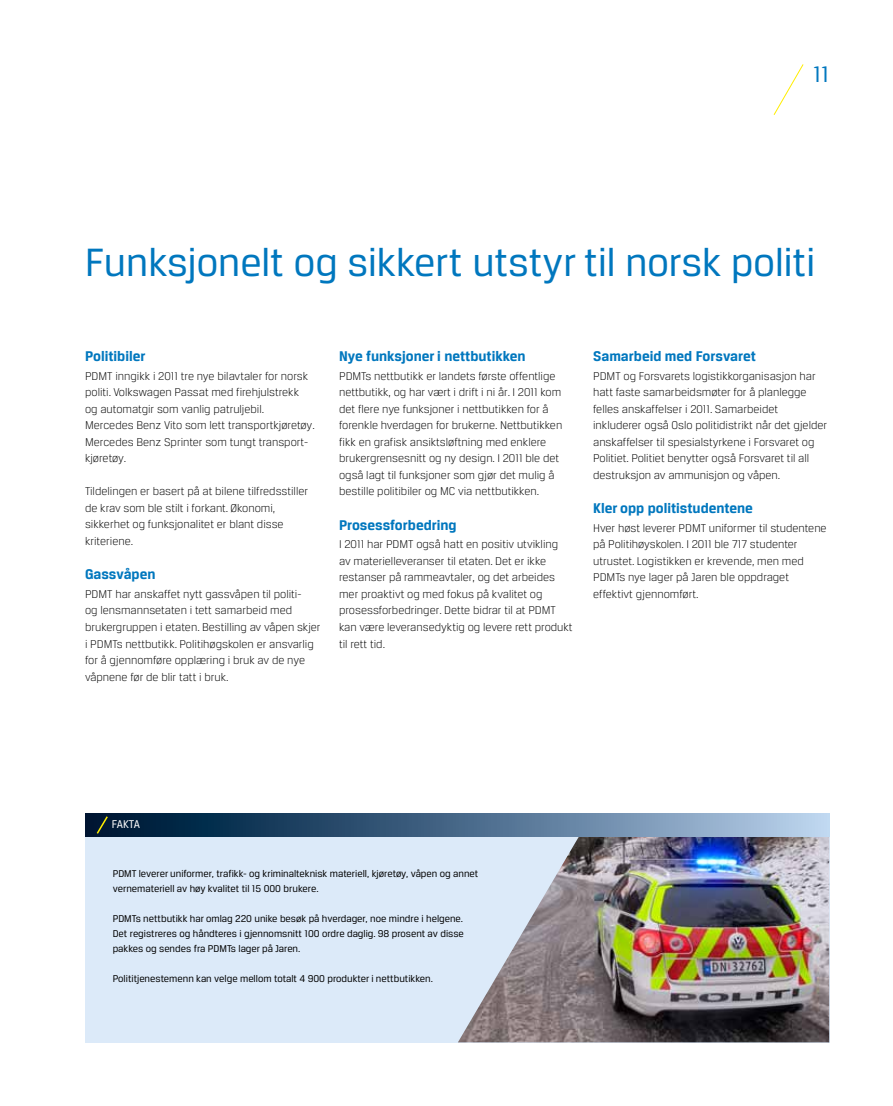
<style>
.page{position:relative;width:893px;height:1106px;background:#fff}
.page>*{position:absolute;margin:0;border:0;box-sizing:border-box;transform-origin:0 0}
.t1{font:42px "Breuer Text";color:#0077be}
.t2{font:24px "Breuer Text";color:#0077be}
.t3{font:700 15px "Breuer Text";color:#0077be}
.t4{font:300 12px/16.5px "Breuer Text";color:#000}
.t5{font:12px "Breuer Text";color:#fff}
.t6{font:10.5px/15px "Breuer Text";color:#000}
</style>
<div class="page">
<svg style="left:773px;top:64px;width:31px;height:51px"></svg>
<div style="left:85px;top:825px;width:744px;height:217px;background:#dceaf9"></div>
<img style="left:458px;top:836px;width:371px;height:206px">
<div style="left:85px;top:813px;width:744px;height:23px;background:linear-gradient(to right,#000a2b,#b5ceeb)"></div>
<svg style="left:95px;top:814px;width:14px;height:21px"></svg>
<h2 class="t2" style="left:813px;top:61px;width:18px">11</h2>
<h1 class="t1" style="left:85px;top:239px;width:732px">Funksjonelt og sikkert utstyr til norsk politi</h1>
<p class="t3" style="left:85px;top:348px;width:62px">Politibiler</p>
<p class="t4" style="left:85px;top:367px;width:231px">PDMT inngikk i 2011 tre nye bilavtaler for norsk politi. Volkswagen Passat med firehjulstrekk<br>og automatgir som vanlig patruljebil.<br>Mercedes Benz Vito som lett transportkjøretøy.<br>Mercedes Benz Sprinter som tungt transport&shy;kjøretøy.</p>
<p class="t4" style="left:85px;top:483px;width:225px">Tildelingen er basert på at bilene tilfredsstiller de krav som ble stilt i forkant. Økonomi, sikkerhet og funksjonalitet er blant disse kriteriene.</p>
<p class="t3" style="left:85px;top:566px;width:72px">Gassvåpen</p>
<p class="t4" style="left:85px;top:585px;width:237px">PDMT har anskaffet nytt gassvåpen til politi-<br>og lensmannsetaten i tett samarbeid med brukergruppen i etaten. Bestilling av våpen skjer i PDMTs nettbutikk. Politihøgskolen er ansvarlig for å gjennomføre opplæring i bruk av de nye våpnene før de blir tatt i bruk.</p>
<p class="t3" style="left:339px;top:348px;width:188px">Nye funksjoner i nettbutikken</p>
<p class="t4" style="left:339px;top:367px;width:225px">PDMTs nettbutikk er landets første offentlige nettbutikk, og har vært i drift i ni år. I 2011 kom det flere nye funksjoner i nettbutikken for å forenkle hverdagen for brukerne. Nettbutikken fikk en grafisk ansiktsløftning med enklere brukergrensesnitt og ny design. I 2011 ble det også lagt til funksjoner som gjør det mulig å bestille politibiler og MC via nettbutikken.</p>
<p class="t3" style="left:339px;top:516px;width:119px">Prosessforbedring</p>
<p class="t4" style="left:339px;top:536px;width:235px">I 2011 har PDMT også hatt en positiv utvikling av materielleveranser til etaten. Det er ikke restanser på rammeavtaler, og det arbeides mer proaktivt og med fokus på kvalitet og prosessforbedringer. Dette bidrar til at PDMT kan være leveransedyktig og levere rett produkt til rett tid.</p>
<p class="t3" style="left:593px;top:348px;width:164px">Samarbeid med Forsvaret</p>
<p class="t4" style="left:593px;top:367px;width:236px">PDMT og Forsvarets logistikkorganisasjon har hatt faste samarbeidsmøter for å planlegge felles anskaffelser i 2011. Samarbeidet inkluderer også Oslo politidistrikt når det gjelder anskaffelser til spesialstyrkene i Forsvaret og Politiet. Politiet benytter også Forsvaret til all destruksjon av ammunisjon og våpen.</p>
<p class="t3" style="left:593px;top:500px;width:161px">Kler opp politistudentene</p>
<p class="t4" style="left:593px;top:519px;width:235px">Hver høst leverer PDMT uniformer til studentene på Politihøyskolen. I 2011 ble 717 studenter utrustet. Logistikken er krevende, men med PDMTs nye lager på Jaren ble oppdraget effektivt gjennomført.</p>
<p class="t5" style="left:112px;top:818px;width:30px">fakta</p>
<p class="t6" style="left:113px;top:866px;width:367px">PDMT leverer uniformer, trafikk- og kriminalteknisk materiell, kjøretøy, våpen og annet vernemateriell av høy kvalitet til 15 000 brukere.</p>
<p class="t6" style="left:113px;top:911px;width:353px;text-align:justify">PDMTs nettbutikk har omlag 220 unike besøk på hverdager, noe mindre i helgene.<br>Det registreres og håndteres i gjennomsnitt 100 ordre daglig. 98 prosent av disse pakkes og sendes fra PDMTs lager på Jaren.</p>
<p class="t6" style="left:113px;top:971px;width:322px">Polititjenestemenn kan velge mellom totalt 4 900 produkter i nettbutikken.</p>
</div>
